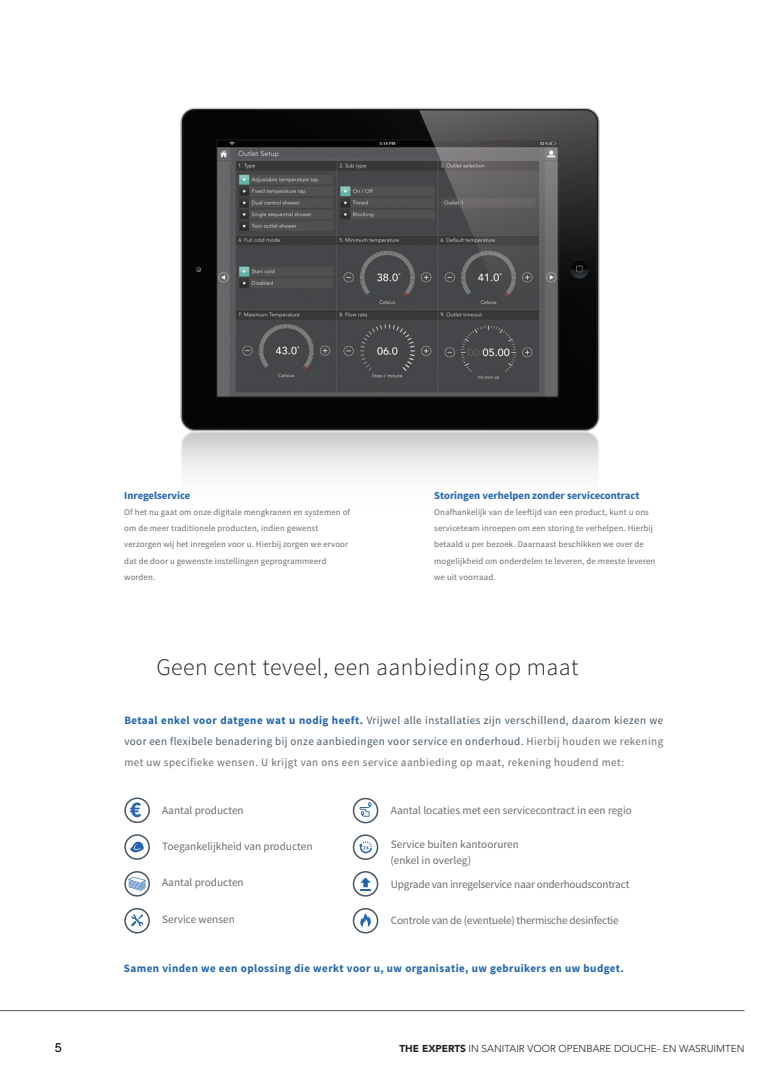
<style>
.page{position:relative;width:780px;height:1088px;background:#fff}
.page>*{position:absolute;margin:0;border:0;box-sizing:border-box;transform-origin:0 0}
.t1{font:300 23.75px "Source Sans Pro";letter-spacing:.02em;color:#231f20}
.t2{font:700 22.5px "Source Sans Pro";color:#2366af}
.t3{font:12.5px "Arial";color:#000}
.t4{font:11.25px/21.2px "Source Sans Pro";letter-spacing:.04em;color:#475865;text-align:justify}
.t5{font:11.25px "Source Sans Pro";letter-spacing:-.01em;color:#6c6d70}
.t6{font:700 11.25px "Source Sans Pro";letter-spacing:.04em;color:#2366af}
.t7{font:700 10.62px "Source Sans Pro";color:#2366af}
.t8{font:300 10px "Avenir LT Std";color:#231f20}
.t9{font:8.75px/16.2px "Source Sans Pro";letter-spacing:.015em;color:#6c6d70}
.s1{font-weight:700;color:#2366af}
.s2{color:#6c6d70}
.s3{font-weight:900}
</style>
<div class="page">
<img style="left:180px;top:108px;width:420px;height:366px">
<div style="left:124px;top:797px;width:26px;height:26px;border:2px solid #475865;border-radius:50%"></div>
<div style="left:124px;top:834px;width:26px;height:26px;border:2px solid #475865;border-radius:50%"></div>
<svg style="left:130px;top:842px;width:14px;height:10px"></svg>
<div style="left:353px;top:908px;width:25px;height:25px;border:2px solid #475865;border-radius:50%"></div>
<svg style="left:360px;top:913px;width:14px;height:14px"></svg>
<div style="left:353px;top:798px;width:25px;height:25px;border:2px solid #475865;border-radius:50%"></div>
<svg style="left:359px;top:802px;width:12px;height:15px"></svg>
<div style="left:353px;top:834px;width:25px;height:26px;border:2px solid #475865;border-radius:50%"></div>
<svg style="left:359px;top:841px;width:13px;height:13px"></svg>
<div style="left:124px;top:871px;width:26px;height:25px;border:2px solid #475865;border-radius:50%"></div>
<svg style="left:128px;top:877px;width:18px;height:14px"></svg>
<div style="left:353px;top:871px;width:25px;height:25px;border:2px solid #475865;border-radius:50%"></div>
<svg style="left:360px;top:877px;width:11px;height:13px"></svg>
<div style="left:124px;top:908px;width:26px;height:25px;border:2px solid #475865;border-radius:50%"></div>
<svg style="left:131px;top:914px;width:12px;height:12px"></svg>
<hr style="left:0;top:1010px;width:744px;height:1px;background:#475865">
<h3 class="t3" style="left:55px;top:1039px;width:8px">5</h3>
<p class="t7" style="left:124px;top:488px;width:67px">Inregelservice</p>
<p class="t9" style="left:124px;top:504px;width:227px">Of het nu gaat om onze digitale mengkranen en systemen of om de meer traditionele producten, indien gewenst verzorgen wij het inregelen voor u. Hierbij zorgen we ervoor dat de door u gewenste instellingen geprogrammeerd worden.</p>
<p class="t7" style="left:434px;top:488px;width:207px">Storingen verhelpen zonder servicecontract</p>
<p class="t9" style="left:434px;top:504px;width:222px">Onafhankelijk van de leeftijd van een product, kunt u ons serviceteam inroepen om een storing te verhelpen. Hierbij betaald u per bezoek. Daarnaast beschikken we over de mogelijkheid om onderdelen te leveren, de meeste leveren we uit voorraad.</p>
<h1 class="t1" style="left:156px;top:653px;width:423px">Geen cent teveel, een aanbieding op maat</h1>
<p class="t4" style="left:124px;top:709px;width:540px"><span class="s1">Betaal enkel voor datgene wat u nodig heeft.</span> Vrijwel alle installaties zijn verschillend, daarom kiezen we voor een flexibele benadering bij onze aanbiedingen voor service en onderhoud. <span class="s2">Hierbij houden we rekening met uw specifieke wensen. U krijgt van ons een service aanbieding op maat, rekening houdend met:</span></p>
<h2 class="t2" style="left:130px;top:795px;width:13px">€</h2>
<p class="t5" style="left:391px;top:803px;width:242px">Aantal locaties met een servicecontract in een regio</p>
<p class="t5" style="left:391px;top:837px;width:130px">Service buiten kantooruren</p>
<p class="t5" style="left:391px;top:877px;width:240px">Upgrade van inregelservice naar onderhoudscontract</p>
<p class="t5" style="left:391px;top:913px;width:229px">Controle van de (eventuele) thermische desinfectie</p>
<p class="t6" style="left:124px;top:961px;width:501px">Samen vinden we een oplossing die werkt voor u, uw organisatie, uw gebruikers en uw budget.</p>
<p class="t5" style="left:162px;top:803px;width:83px">Aantal producten</p>
<p class="t5" style="left:162px;top:839px;width:152px">Toegankelijkheid van producten</p>
<p class="t5" style="left:162px;top:875px;width:83px">Aantal producten</p>
<p class="t5" style="left:162px;top:912px;width:74px">Service wensen</p>
<p class="t5" style="left:390px;top:853px;width:82px">(enkel in overleg)</p>
<p class="t8" style="left:399px;top:1043px;width:346px"><span class="s3">THE EXPERTS</span> IN SANITAIR VOOR OPENBARE DOUCHE- EN WASRUIMTEN</p>
</div>
